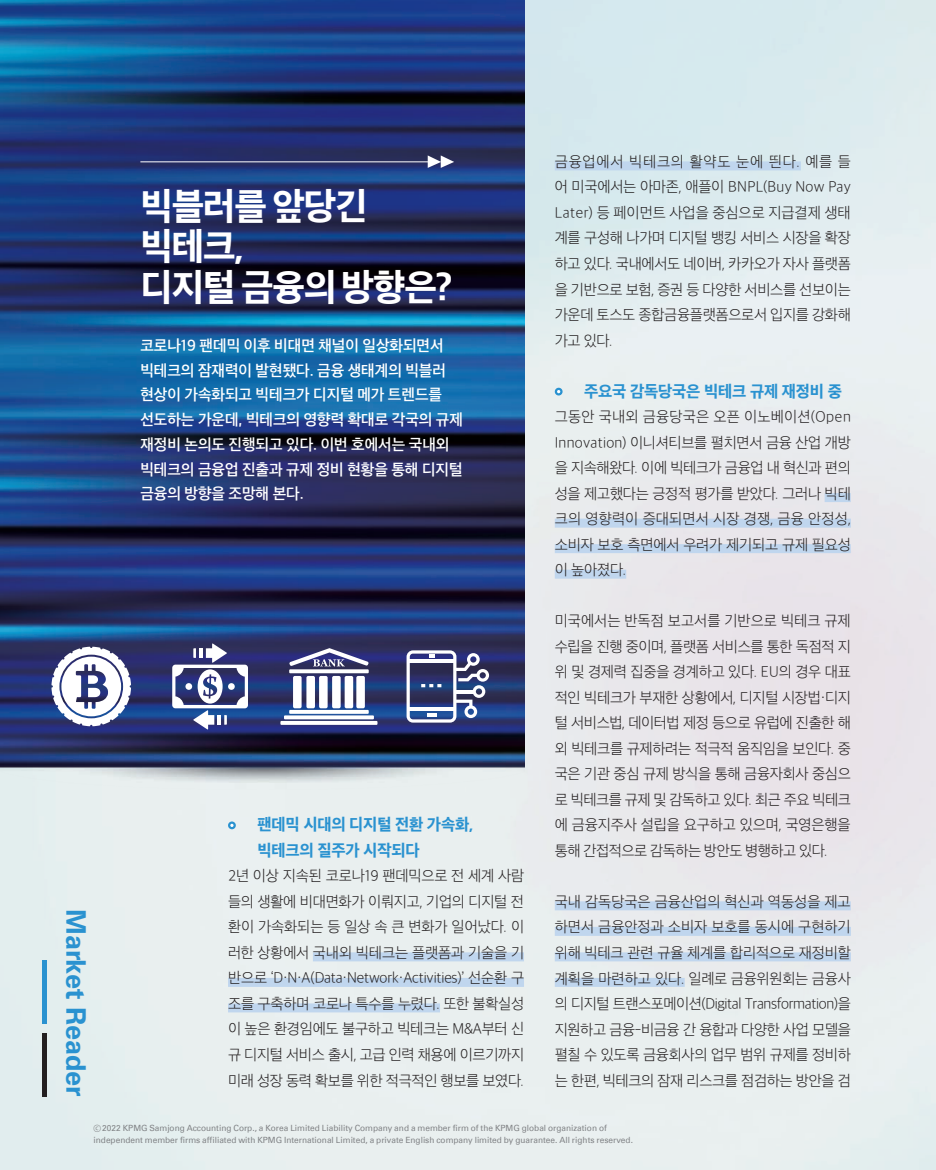
<style>
.page{position:relative;width:936px;height:1170px;background:#fff}
.page>*{position:absolute;margin:0;border:0;box-sizing:border-box;transform-origin:0 0}
.t1{font:36px/40.5px "SD Gothic Neoa h Ex Bd";letter-spacing:-.03em;color:#fff}
.t2{font:700 27px "Universfor KPMG";color:#2a92d0}
.t3{font:15.75px/25.5px "SD Gothic Neoa Uni h Eb";letter-spacing:-.01em;color:#2a92d0}
.t4{font:15px/24.8px "SD Gothic Neoa f Sm";color:#fff}
.t5{font:14.55px/25.5px "SD Gothic Neoa b Ult Lt";letter-spacing:-.02em;color:#231f20;text-align:justify}
.t6{font:14.55px/25.5px "SD Gothic Neoa Uni b Ul";letter-spacing:-.01em;color:#231f20;text-align:justify}
.t7{font:14.55px "SD Gothic Neoa Uni b Ul";letter-spacing:.055em;color:#231f20}
.t8{font:8.55px/12.5px "Universfor KPMG";color:#808285}
.s1{font-family:"SD Gothic Neoa b Ult Lt"}
.s2{font-family:"SD Gothic Neoa Uni b Ul"}
</style>
<div class="page">
<img style="left:0;top:0;width:935px;height:1169px">
<div style="left:313px;top:952px;width:211px;height:9px;background:#c0d6ee"></div>
<div style="left:228px;top:977px;width:296px;height:9px;background:#c0d6ee"></div>
<div style="left:228px;top:1003px;width:212px;height:9px;background:#c0d6ee"></div>
<div style="left:228px;top:821px;width:8px;height:8px;border:2px solid #2a92d0;border-radius:50%"></div>
<div style="left:554px;top:161px;width:246px;height:9px;background:#c0d6ee"></div>
<div style="left:824px;top:493px;width:26px;height:9px;background:#c0d6ee"></div>
<div style="left:554px;top:518px;width:296px;height:9px;background:#c0d6ee"></div>
<div style="left:554px;top:544px;width:296px;height:9px;background:#c0d6ee"></div>
<div style="left:554px;top:569px;width:72px;height:9px;background:#c0d6ee"></div>
<div style="left:554px;top:901px;width:296px;height:9px;background:#c0d6ee"></div>
<div style="left:554px;top:926px;width:296px;height:9px;background:#c0d6ee"></div>
<div style="left:554px;top:952px;width:296px;height:9px;background:#c0d6ee"></div>
<div style="left:554px;top:977px;width:130px;height:9px;background:#c0d6ee"></div>
<div style="left:554px;top:387px;width:8px;height:8px;border:2px solid #2a92d0;border-radius:50%"></div>
<img style="left:0;top:0;width:524px;height:789px">
<hr style="left:140px;top:161px;width:288px;height:1px;background:#fff">
<svg style="left:427px;top:155px;width:27px;height:13px"></svg>
<svg style="left:51px;top:646px;width:80px;height:80px"></svg>
<svg style="left:172px;top:643px;width:76px;height:86px"></svg>
<hr style="left:280px;top:721px;width:97px;height:3px;background:#fff">
<svg style="left:284px;top:715px;width:90px;height:4px"></svg>
<svg style="left:289px;top:709px;width:80px;height:4px"></svg>
<svg style="left:289px;top:669px;width:80px;height:4px"></svg>
<div style="left:332px;top:676px;width:8px;height:32px;background:#fff;border-radius:2px"></div>
<div style="left:319px;top:676px;width:8px;height:32px;background:#fff;border-radius:2px"></div>
<div style="left:306px;top:676px;width:9px;height:32px;background:#fff;border-radius:2px"></div>
<div style="left:293px;top:676px;width:8px;height:32px;background:#fff;border-radius:2px"></div>
<div style="left:344px;top:676px;width:9px;height:32px;background:#fff;border-radius:2px"></div>
<div style="left:356px;top:676px;width:9px;height:32px;background:#fff;border-radius:2px"></div>
<svg style="left:289px;top:648px;width:80px;height:18px"></svg>
<svg style="left:406px;top:650px;width:83px;height:72px"></svg>
<hr style="left:43px;top:1032px;width:4px;height:64px;background:#231f20">
<hr style="left:43px;top:960px;width:4px;height:64px;background:#2a92d0">
<h2 class="t2" style="left:92px;top:909px;width:189px;rotate:90deg">Market Reader</h2>
<h1 class="t1" style="left:140px;top:185px;width:313px">빅블러를 앞당긴 빅테크,<br>디지털 금융의 방향은?</h1>
<p class="t4" style="left:140px;top:333px;width:324px">코로나19 팬데믹 이후 비대면 채널이 일상화되면서 빅테크의 잠재력이 발현됐다. 금융 생태계의 빅블러 현상이 가속화되고 빅테크가 디지털 메가 트렌드를 선도하는 가운데, 빅테크의 영향력 확대로 각국의 규제 재정비 논의도 진행되고 있다. 이번 호에서는 국내외 빅테크의 금융업 진출과 규제 정비 현황을 통해 디지털 금융의 방향을 조망해 본다.</p>
<p class="t3" style="left:257px;top:811px;width:217px">팬데믹 시대의 디지털 전환 가속화, 빅테크의 질주가 시작되다</p>
<p class="t5" style="left:228px;top:863px;width:298px">2년 이상 지속된 코로나19 팬데믹으로 전 세계 사람 들의 생활에 비대면화가 이뤄지고, 기업의 디지털 전 환이 가속화되는 등 일상 속 큰 변화가 일어났다. 이</p>
<p class="t6" style="left:228px;top:939px;width:298px"><span class="s1">러한 상황에서</span> 국내외 빅테크는 플랫폼과 기술을 기 반으로 ‘D·N·A(Data·Network·Activities)’ 선순환 구 조를 구축하며 코로나 특수를 누렸다. <span class="s1">또한 불확실성</span></p>
<p class="t5" style="left:228px;top:1016px;width:298px">이 높은 환경임에도 불구하고 빅테크는 M&amp;A부터 신 규 디지털 서비스 출시, 고급 인력 채용에 이르기까지 미래 성장 동력 확보를 위한 적극적인 행보를 보였다.</p>
<p class="t7" style="left:554px;top:154px;width:297px">금융업에서 빅테크의 활약도 눈에 띈다. <span class="s1">예를 들</span></p>
<p class="t5" style="left:554px;top:174px;width:297px">어 미국에서는 아마존, 애플이 BNPL(Buy Now Pay Later) 등 페이먼트 사업을 중심으로 지급결제 생태 계를 구성해 나가며 디지털 뱅킹 서비스 시장을 확장 하고 있다. 국내에서도 네이버, 카카오가 자사 플랫폼 을 기반으로 보험, 증권 등 다양한 서비스를 선보이는 가운데 토스도 종합금융플랫폼으로서 입지를 강화해 가고 있다.</p>
<p class="t3" style="left:584px;top:378px;width:259px">주요국 감독당국은 빅테크 규제 재정비 중</p>
<p class="t5" style="left:554px;top:404px;width:298px">그동안 국내외 금융당국은 오픈 이노베이션(Open Innovation) 이니셔티브를 펼치면서 금융 산업 개방 을 지속해왔다. 이에 빅테크가 금융업 내 혁신과 편의 성을 제고했다는 긍정적 평가를 받았다. 그러나 <span class="s2">빅테</span></p>
<p class="t6" style="left:554px;top:506px;width:298px">크의 영향력이 증대되면서 시장 경쟁, 금융 안정성, 소비자 보호 측면에서 우려가 제기되고 규제 필요성 이 높아졌다.</p>
<p class="t5" style="left:554px;top:608px;width:298px">미국에서는 반독점 보고서를 기반으로 빅테크 규제 수립을 진행 중이며, 플랫폼 서비스를 통한 독점적 지 위 및 경제력 집중을 경계하고 있다. EU의 경우 대표 적인 빅테크가 부재한 상황에서, 디지털 시장법·디지 털 서비스법, 데이터법 제정 등으로 유럽에 진출한 해 외 빅테크를 규제하려는 적극적 움직임을 보인다. 중 국은 기관 중심 규제 방식을 통해 금융자회사 중심으 로 빅테크를 규제 및 감독하고 있다. 최근 주요 빅테크 에 금융지주사 설립을 요구하고 있으며, 국영은행을 통해 간접적으로 감독하는 방안도 병행하고 있다.</p>
<p class="t6" style="left:554px;top:888px;width:298px">국내 감독당국은 금융산업의 혁신과 역동성을 제고 하면서 금융안정과 소비자 보호를 동시에 구현하기 위해 빅테크 관련 규율 체계를 합리적으로 재정비할</p>
<p class="t5" style="left:554px;top:965px;width:297px"><span class="s2">계획을 마련하고 있다.</span> 일례로 금융위원회는 금융사 의 디지털 트랜스포메이션(Digital Transformation)을 지원하고 금융-비금융 간 융합과 다양한 사업 모델을 펼칠 수 있도록 금융회사의 업무 범위 규제를 정비하 는 한편, 빅테크의 잠재 리스크를 점검하는 방안을 검</p>
<p class="t8" style="left:94px;top:1121px;width:541px"><span class="s2">ⓒ</span> 2022 KPMG Samjong Accounting Corp., a Korea Limited Liability Company and a member firm of the KPMG global organization of independent member firms affiliated with KPMG International Limited, a private English company limited by guarantee. All rights reserved.</p>
</div>
